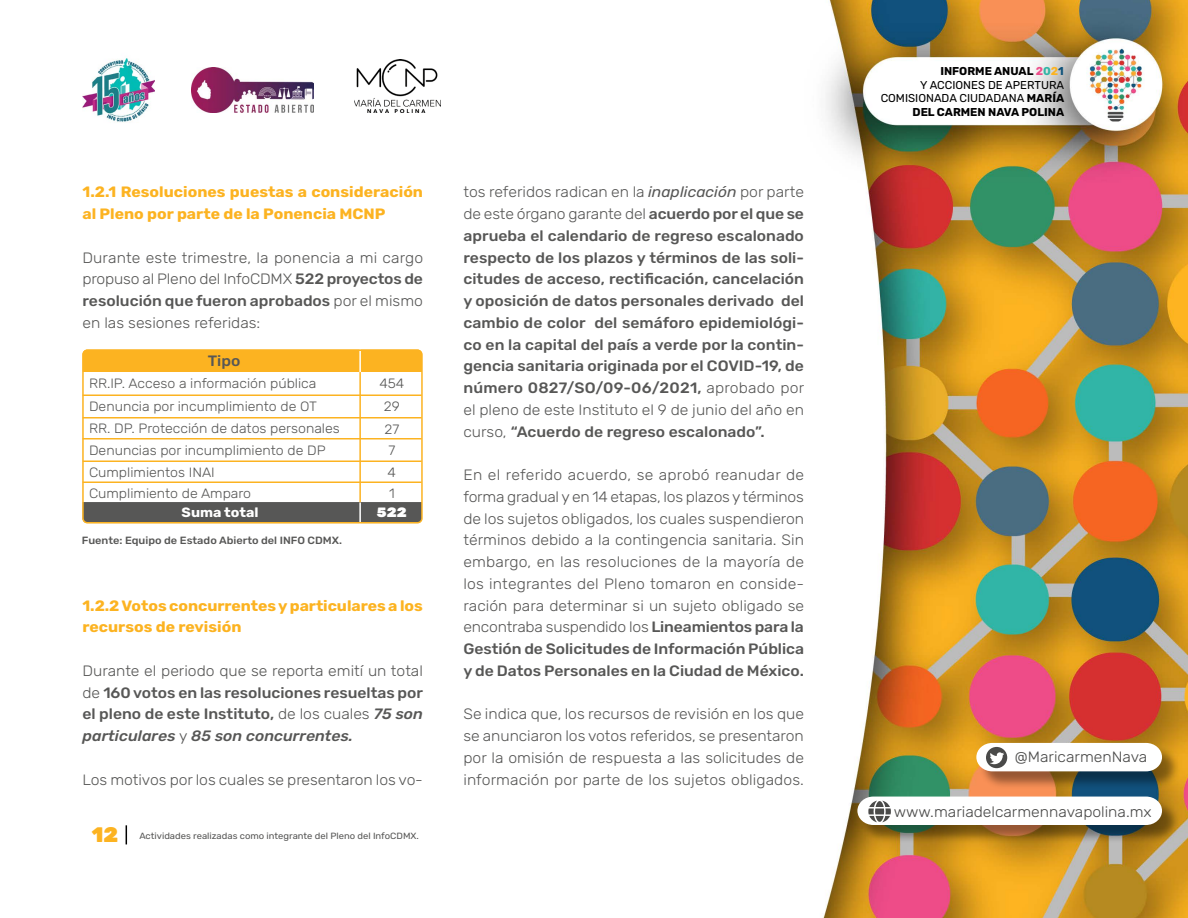
<style>
.page{position:relative;width:1188px;height:918px;background:#fff}
.page>*{position:absolute;margin:0;border:0;box-sizing:border-box;transform-origin:0 0}
.t1{font:900 21px "Rubik";color:#fcb321}
.t2{font:300 15px/21.8px "Rubik";letter-spacing:-.005em;color:#575756;text-align:justify;scale:1.05 1}
.t3{font:500 15px/21.8px "Rubik";color:#575756;text-align:justify;scale:1.05 1}
.t4{font:700 15px/21.8px "Rubik";color:#fcb321;scale:1.05 1}
.t5{font:300 15px "Rubik";color:#4a4a49;scale:1.05 1}
.t6{font:300 13.5px/22.6px "Rubik";color:#575756;scale:1.05 1}
.t7{font:700 13.5px "Rubik";color:#fff;scale:1.05 1}
.t8{font:900 13.5px "Rubik";color:#fff;scale:1.05 1}
.t9{font:11.4px/13.5px "Rubik";color:#000;text-align:right}
.t10{font:500 10.5px "Rubik";color:#575756;scale:1.05 1}
.t11{font:9px "Rubik";color:#575756;scale:1.05 1}
.s1{font-weight:500}
.s2{font-weight:300}
.s3{font-style:italic}
.s4{font-weight:400;font-style:italic}
.s5{font-weight:700}
.s6{font-weight:700;color:#ed4d8a}
.s7{font-weight:700;color:#33b5a6}
.s8{font-weight:700;color:#fcb321}
.s9{font-weight:700;color:#0f527a}
</style>
<div class="page">
<img style="left:823px;top:0;width:365px;height:918px">
<div style="left:979px;top:745px;width:201px;height:45px;background:#000;opacity:.4"></div>
<svg style="left:976px;top:743px;width:186px;height:28px"></svg>
<div style="left:860px;top:799px;width:320px;height:45px;background:#000;opacity:.4"></div>
<svg style="left:857px;top:797px;width:305px;height:28px"></svg>
<img style="left:82px;top:57px;width:72px;height:66px">
<img style="left:191px;top:68px;width:123px;height:44px">
<img style="left:354px;top:60px;width:87px;height:52px">
<svg style="left:126px;top:825px;width:1px;height:19px"></svg>
<div style="left:85px;top:502px;width:335px;height:19px;background:#575756"></div>
<hr style="left:83px;top:394px;width:339px;height:2px;background:#fcb321">
<hr style="left:83px;top:417px;width:339px;height:1px;background:#fcb321">
<hr style="left:83px;top:438px;width:339px;height:2px;background:#fcb321">
<hr style="left:83px;top:460px;width:339px;height:2px;background:#fcb321">
<hr style="left:83px;top:482px;width:339px;height:1px;background:#fcb321">
<div style="left:85px;top:353px;width:335px;height:19px;background:#fcb321"></div>
<hr style="left:359px;top:502px;width:2px;height:23px;background:#fff">
<hr style="left:359px;top:372px;width:2px;height:130px;background:#fcb321">
<hr style="left:359px;top:350px;width:2px;height:22px;background:#fff">
<div style="left:82px;top:350px;width:341px;height:174px;border:2px solid #fcb321;border-radius:4px"></div>
<p class="t4" style="left:82px;top:182px;width:326px">1.2.1 Resoluciones puestas a consideración al Pleno por parte de la Ponencia MCNP</p>
<p class="t2" style="left:82px;top:247px;width:326px">Durante este trimestre, la ponencia a mi cargo propuso al Pleno del InfoCDMX <span class="s1">522 proyectos de resolución que fueron aprobados</span> por el mismo en las sesiones referidas:</p>
<p class="t3" style="left:208px;top:350px;width:33px">Tipo</p>
<p class="t6" style="left:89px;top:372px;width:240px">RR.IP. Acceso a información pública<br>Denuncia por incumplimiento de OT<br>RR. DP. Protección de datos personales</p>
<p class="t6" style="left:89px;top:439px;width:227px">Denuncias por incumplimiento de DP<br>Cumplimientos INAI</p>
<p class="t6" style="left:89px;top:482px;width:156px">Cumplimiento de Amparo</p>
<p class="t6" style="left:379px;top:372px;width:25px;text-align:center">454<br>29<br>27</p>
<p class="t6" style="left:388px;top:439px;width:10px">7<br>4</p>
<p class="t6" style="left:389px;top:482px;width:7px">1</p>
<p class="t7" style="left:182px;top:504px;width:75px">Suma total</p>
<p class="t8" style="left:377px;top:505px;width:30px">522</p>
<p class="t10" style="left:82px;top:534px;width:249px">Fuente: Equipo de Estado Abierto del INFO CDMX.</p>
<p class="t4" style="left:82px;top:595px;width:326px">1.2.2 Votos concurrentes y particulares a los recursos de revisión</p>
<p class="t3" style="left:82px;top:660px;width:326px"><span class="s2">Durante el periodo que se reporta emití un total de</span> 160 votos en las resoluciones resueltas por el pleno de este Instituto, <span class="s2">de los cuales</span> <span class="s3">75 son particulares</span> <span class="s2">y</span> <span class="s3">85 son concurrentes.</span></p>
<p class="t2" style="left:82px;top:769px;width:326px">Los motivos por los cuales se presentaron los vo-</p>
<h1 class="t1" style="left:92px;top:823px;width:28px">12</h1>
<p class="t11" style="left:139px;top:830px;width:268px">Actividades realizadas como integrante del Pleno del InfoCDMX.</p>
<p class="t3" style="left:464px;top:182px;width:326px"><span class="s2">tos referidos radican en la</span> <span class="s4">inaplicación</span> <span class="s2">por parte de este órgano garante del</span> acuerdo por el que se aprueba el calendario de regreso escalonado respecto de los plazos y términos de las soli&shy;citudes de acceso, rectificación, cancelación y oposición de datos personales derivado del cambio de color del semáforo epidemiológi&shy;co en la capital del país a verde por la contin&shy;gencia sanitaria originada por el COVID-19, de número 0827/SO/09-06/2021, <span class="s2">aprobado por el pleno de este Instituto el 9 de junio del año en curso,</span> “Acuerdo de regreso escalonado”.</p>
<p class="t2" style="left:464px;top:465px;width:326px">En el referido acuerdo, se aprobó reanudar de forma gradual y en 14 etapas, los plazos y términos de los sujetos obligados, los cuales suspendieron términos debido a la contingencia sanitaria. Sin embargo, en las resoluciones de la mayoría de los integrantes del Pleno tomaron en conside&shy;ración para determinar si un sujeto obligado se encontraba suspendido los <span class="s1">Lineamientos para la Gestión de Solicitudes de Información Pública y de Datos Personales en la Ciudad de México.</span></p>
<p class="t2" style="left:464px;top:704px;width:326px">Se indica que, los recursos de revisión en los que se anunciaron los votos referidos, se presentaron por la omisión de respuesta a las solicitudes de información por parte de los sujetos obligados.</p>
<p class="t9" style="left:881px;top:65px;width:185px"><span class="s5">INFORME ANUAL</span> <span class="s6">2</span><span class="s7">0</span><span class="s8">2</span><span class="s9">1<br></span>Y ACCIONES DE APERTURA<br>COMISIONADA CIUDADANA <span class="s5">MARÍA<br>DEL CARMEN NAVA POLINA</span></p>
<p class="t5" style="left:1015px;top:748px;width:128px">@MaricarmenNava</p>
<p class="t5" style="left:894px;top:803px;width:247px">www.mariadelcarmennavapolina.mx</p>
</div>
